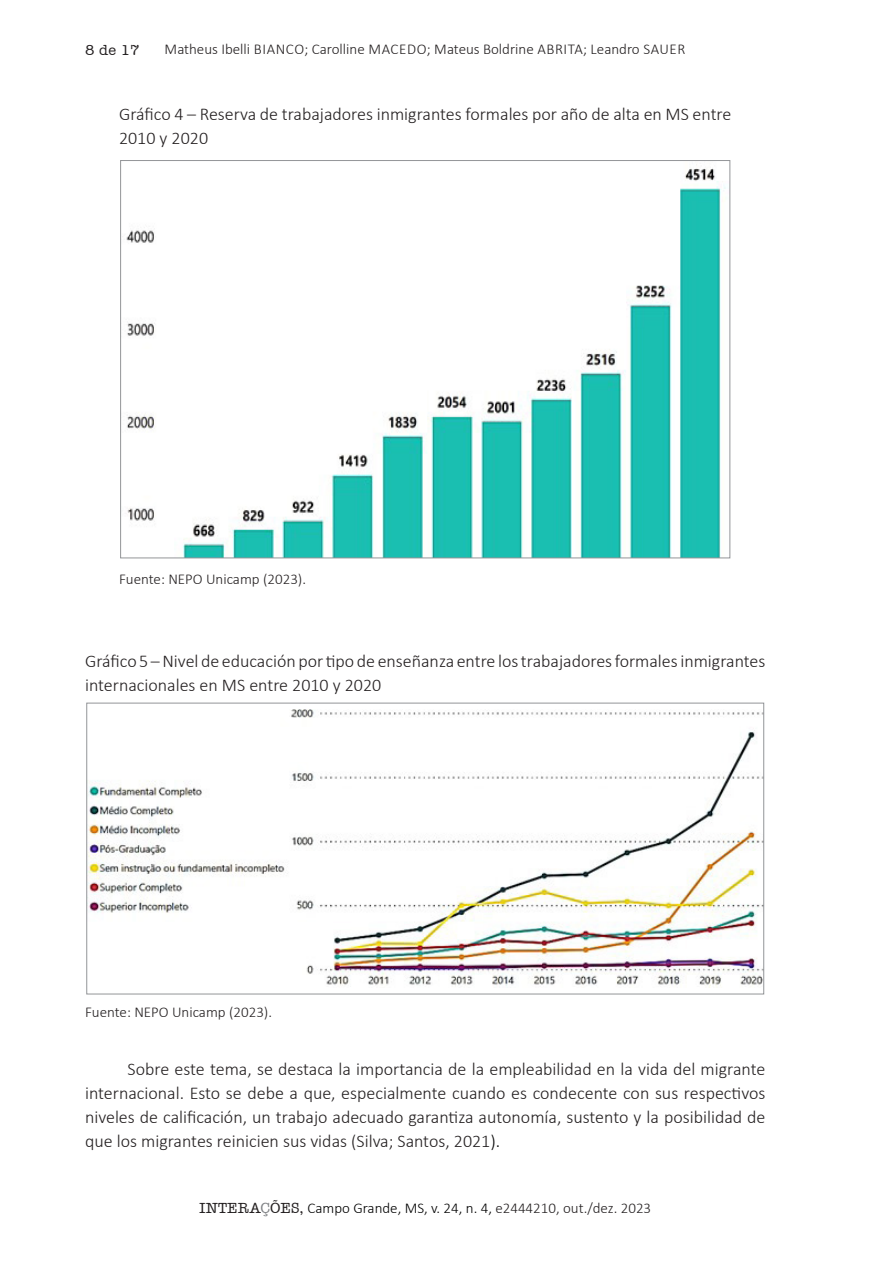
<style>
.page{position:relative;width:893px;height:1263px;background:#fff}
.page>*{position:absolute;margin:0;border:0;box-sizing:border-box;transform-origin:0 0}
.Corpo_do_texto{font:300 18px/24px "Calibri";color:#231f20;text-align:justify}
.Tabela_figura{font:300 18px/24px "Calibri";color:#231f20}
.Legenda{font:300 15px "Calibri";color:#231f20}
.t1{font:300 15px "Calibri";color:#000}
.t2{font:500 15px "Amer Typewriter IT Cby BT";color:#231f20}
.s1{color:#050505}
.s2{font-family:"Amer Typewriter IT Cby BT";font-weight:500;color:#231f20}
.s3{font-family:"Amer Typewriter IT Cby BT";font-weight:500;color:#808285}
.s4{color:#231f20}
</style>
<div class="page">
<img style="left:126px;top:164px;width:600px;height:392px">
<img style="left:89px;top:709px;width:673px;height:278px">
<p class="t2" style="left:85px;top:41px;width:56px">8 de 17</p>
<p class="Legenda" style="left:165px;top:40px;width:522px">Matheus Ibelli BIANCO; Carolline MACEDO; Mateus Boldrine ABRITA; Leandro SAUER</p>
<p class="Tabela_figura" style="left:119px;top:102px;width:614px">Gráfico 4 – Reserva de trabajadores inmigrantes formales por año de alta en MS entre<br>2010 y 2020</p>
<p class="Legenda" style="left:119px;top:569px;width:189px">Fuente: NEPO Unicamp (2023).</p>
<p class="Tabela_figura" style="left:85px;top:649px;width:682px">Gráfico 5 – Nivel de educación por tipo de enseñanza entre los trabajadores formales inmigrantes internacionales en MS entre 2010 y 2020</p>
<p class="Legenda" style="left:85px;top:1003px;width:189px">Fuente: NEPO Unicamp (2023).</p>
<p class="Corpo_do_texto" style="left:85px;top:1057px;width:682px;text-indent:43px">Sobre este tema, se destaca la importancia de la empleabilidad en la vida del migrante internacional. Esto se debe a que, especialmente cuando es condecente con sus respectivos niveles de calificación, un trabajo adecuado garantiza autonomía, sustento y la posibilidad de que los migrantes reinicien sus vidas (Silva; Santos, 2021<span class="s1">).</span></p>
<p class="t1" style="left:199px;top:1198px;width:453px"><span class="s2">INTERA</span><span class="s3">Ç</span><span class="s2">ÕES,</span> Campo Grande, MS, v. 24, n. 4, <span class="s4">e2444210, out./dez. 2023</span></p>
</div>
